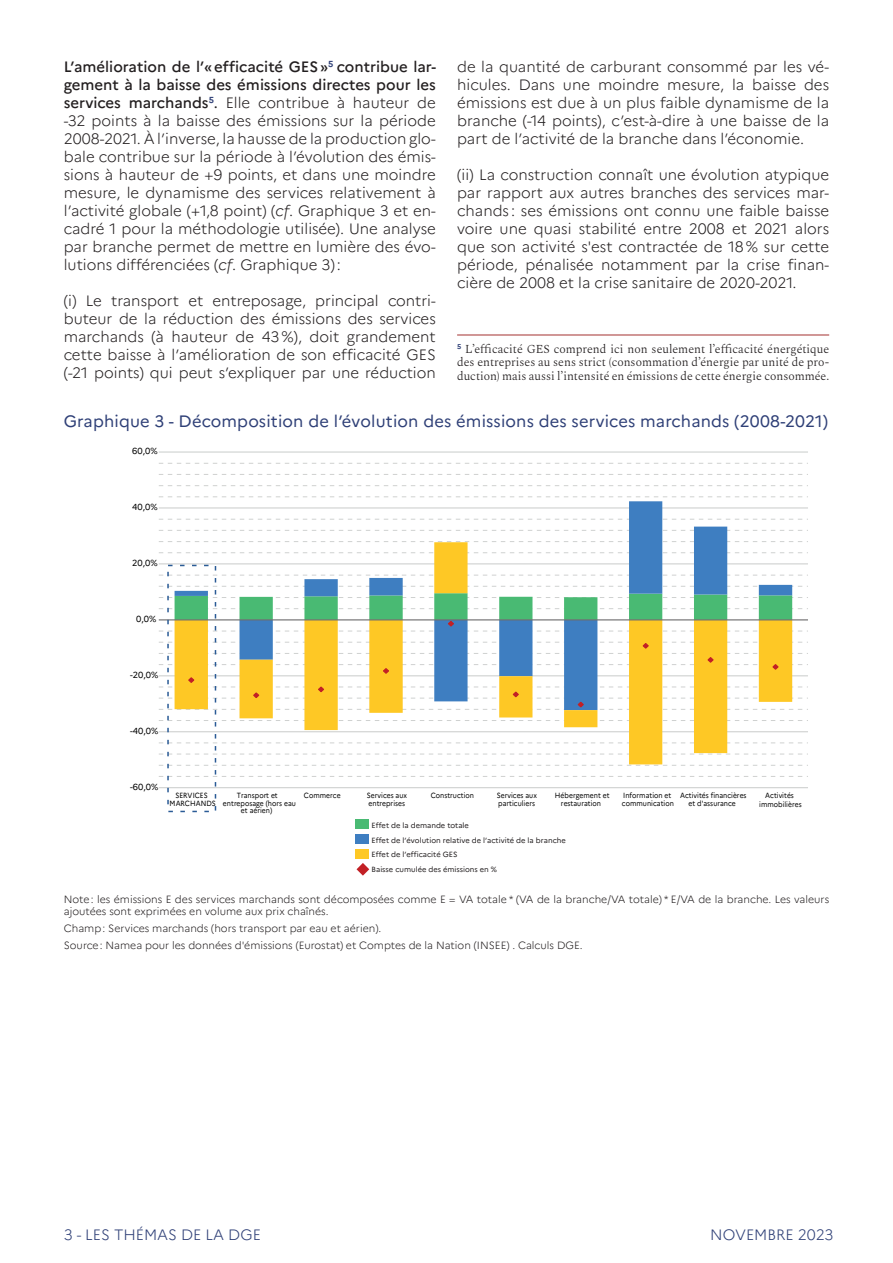
<style>
.page{position:relative;width:893px;height:1263px;background:#fff}
.page>*{position:absolute;margin:0;border:0;box-sizing:border-box;transform-origin:0 0}
.Titre_tableaux-graph{font:16.5px "Marianne";letter-spacing:.01em;color:#2f4077}
.TEXTE_COURANT{font:300 15px/18px "Marianne";color:#231f20;text-align:justify}
.t1{font:300 15px "Marianne";color:#2f4077}
.Note-bas-page-filet{font:300 12px/13.5px "Spectral";color:#231f20;text-align:justify}
.sources{font:300 10.5px/12.6px "Marianne";color:#231f20}
.t2{font:8.85px "Marianne";color:#000001}
.t3{font:7.5px/7.5px "Marianne";letter-spacing:.005em;color:#000001;text-align:center;scale:.9 1}
.t4{font:7.5px/15px "Marianne";color:#231f20}
.s1{font-weight:500}
.s2{font-weight:400}
.s3{font-style:italic}
</style>
<div class="page">
<hr style="left:457px;top:334px;width:372px;height:2px;background:#ad4847">
<svg style="left:159px;top:463px;width:649px;height:1px"></svg>
<svg style="left:159px;top:474px;width:649px;height:1px"></svg>
<svg style="left:159px;top:485px;width:649px;height:1px"></svg>
<svg style="left:159px;top:496px;width:649px;height:1px"></svg>
<svg style="left:159px;top:519px;width:649px;height:1px"></svg>
<svg style="left:159px;top:530px;width:649px;height:1px"></svg>
<svg style="left:159px;top:541px;width:649px;height:1px"></svg>
<svg style="left:159px;top:552px;width:649px;height:1px"></svg>
<svg style="left:159px;top:575px;width:649px;height:1px"></svg>
<svg style="left:159px;top:586px;width:649px;height:1px"></svg>
<svg style="left:159px;top:720px;width:649px;height:1px"></svg>
<svg style="left:159px;top:742px;width:649px;height:1px"></svg>
<svg style="left:159px;top:754px;width:649px;height:1px"></svg>
<svg style="left:159px;top:765px;width:649px;height:1px"></svg>
<svg style="left:159px;top:776px;width:649px;height:1px"></svg>
<hr style="left:159px;top:451px;width:649px;height:2px;background:#cfd1d0">
<hr style="left:159px;top:507px;width:649px;height:1px;background:#cfd1d0">
<hr style="left:159px;top:563px;width:649px;height:1px;background:#cfd1d0">
<hr style="left:159px;top:731px;width:649px;height:1px;background:#cfd1d0">
<hr style="left:159px;top:787px;width:649px;height:1px;background:#cfd1d0">
<svg style="left:175px;top:501px;width:617px;height:41px"></svg>
<svg style="left:175px;top:542px;width:617px;height:222px"></svg>
<svg style="left:159px;top:593px;width:649px;height:39px"></svg>
<svg style="left:159px;top:642px;width:649px;height:68px"></svg>
<div style="left:167px;top:565px;width:49px;height:247px;border:2px dashed #2a5b96"></div>
<div style="left:355px;top:820px;width:14px;height:9px;background:#49ba73"></div>
<div style="left:355px;top:835px;width:14px;height:9px;background:#3e7ec1"></div>
<div style="left:355px;top:850px;width:14px;height:9px;background:#fec825"></div>
<svg style="left:357px;top:863px;width:12px;height:13px"></svg>
<p class="TEXTE_COURANT" style="left:64px;top:56px;width:374px"><span class="s1">L’amélioration de l’«efficacité GES»</span><sup>5</sup> <span class="s1">contribue lar&shy;gement à la baisse des émissions directes pour les services marchands</span><sup>5</sup><span class="s2">.</span> Elle contribue à hauteur de -32 points à la baisse des émissions sur la période 2008-2021. À l’inverse, la hausse de la production glo&shy;bale contribue sur la période à l’évolution des émis&shy;sions à hauteur de +9 points, et dans une moindre mesure, le dynamisme des services relativement à l’activité globale (+1,8 point) (<span class="s3">cf</span>. Graphique 3 et en&shy;cadré 1 pour la méthodologie utilisée). Une analyse par branche permet de mettre en lumière des évo&shy;lutions différenciées (<span class="s3">cf</span>. Graphique 3):</p>
<p class="TEXTE_COURANT" style="left:64px;top:290px;width:374px">(i) Le transport et entreposage, principal contri&shy;buteur de la réduction des émissions des services marchands (à hauteur de 43%), doit grandement cette baisse à l’amélioration de son efficacité GES (-21 points) qui peut s’expliquer par une réduction</p>
<p class="TEXTE_COURANT" style="left:457px;top:56px;width:374px">de la quantité de carburant consommé par les vé&shy;hicules. Dans une moindre mesure, la baisse des émissions est due à un plus faible dynamisme de la branche (-14 points), c’est-à-dire à une baisse de la part de l’activité de la branche dans l’économie.</p>
<p class="TEXTE_COURANT" style="left:457px;top:164px;width:374px">(ii) La construction connaît une évolution atypique par rapport aux autres branches des services mar&shy;chands : ses émissions ont connu une faible baisse voire une quasi stabilité entre 2008 et 2021 alors que son activité s'est contractée de 18% sur cette période, pénalisée notamment par la crise finan&shy;cière de 2008 et la crise sanitaire de 2020-2021.</p>
<p class="Note-bas-page-filet" style="left:457px;top:341px;width:374px"><sup>5</sup> L’efficacité GES comprend ici non seulement l’efficacité énergétique des entreprises au sens strict (consommation d’énergie par unité de pro&shy;duction) mais aussi l’intensité en émissions de cette énergie consommée.</p>
<p class="Titre_tableaux-graph" style="left:64px;top:408px;width:766px">Graphique 3 - Décomposition de l’évolution des émissions des services marchands (2008-2021)</p>
<p class="t2" style="left:132px;top:444px;width:27px">60,0%</p>
<p class="t2" style="left:132px;top:500px;width:27px">40,0%</p>
<p class="t2" style="left:132px;top:556px;width:27px">20,0%</p>
<p class="t2" style="left:136px;top:612px;width:22px">0,0%</p>
<p class="t2" style="left:130px;top:668px;width:30px">-20,0%</p>
<p class="t2" style="left:130px;top:724px;width:30px">-40,0%</p>
<p class="t2" style="left:130px;top:780px;width:30px">-60,0%</p>
<p class="t3" style="left:170px;top:791px;width:53px">SERVICES<br>MARCHANDS</p>
<p class="t3" style="left:237px;top:791px;width:47px">Transport et</p>
<p class="t3" style="left:223px;top:798px;width:83px">entreposage (hors eau</p>
<p class="t3" style="left:241px;top:806px;width:36px">et aérien)</p>
<p class="t3" style="left:304px;top:791px;width:42px">Commerce</p>
<p class="t3" style="left:367px;top:791px;width:46px;text-align:left">Services aux entreprises</p>
<p class="t3" style="left:431px;top:791px;width:50px">Construction</p>
<p class="t3" style="left:497px;top:791px;width:46px;text-align:left">Services aux particuliers</p>
<p class="t3" style="left:555px;top:791px;width:62px">Hébergement et restauration</p>
<p class="t3" style="left:622px;top:791px;width:59px;text-align:left">Information et communication</p>
<p class="t3" style="left:680px;top:791px;width:75px">Activités financières et d'assurance</p>
<p class="t3" style="left:759px;top:790px;width:49px;line-height:9px">Activités immobilières</p>
<p class="t4" style="left:372px;top:817px;width:196px">Effet de la demande totale<br>Effet de l’évolution relative de l’activité de la branche</p>
<p class="t4" style="left:372px;top:846px;width:127px">Effet de l’efficacité GES<br>Baisse cumulée des émissions en %</p>
<p class="sources" style="left:64px;top:892px;width:767px">Note: les émissions E des services marchands sont décomposées comme E = VA totale * (VA de la branche/VA totale) * E/VA de la branche. Les valeurs ajoutées sont exprimées en volume aux prix chaînés.</p>
<p class="sources" style="left:64px;top:921px;width:319px">Champ: Services marchands (hors transport par eau et aérien).</p>
<p class="sources" style="left:64px;top:938px;width:520px">Source: Namea pour les données d'émissions (Eurostat) et Comptes de la Nation (INSEE) . Calculs DGE.</p>
<p class="t1" style="left:64px;top:1223px;width:199px">3 - LES THÉMAS DE LA DGE</p>
<p class="t1" style="left:710px;top:1223px;width:125px">NOVEMBRE 2023</p>
</div>
